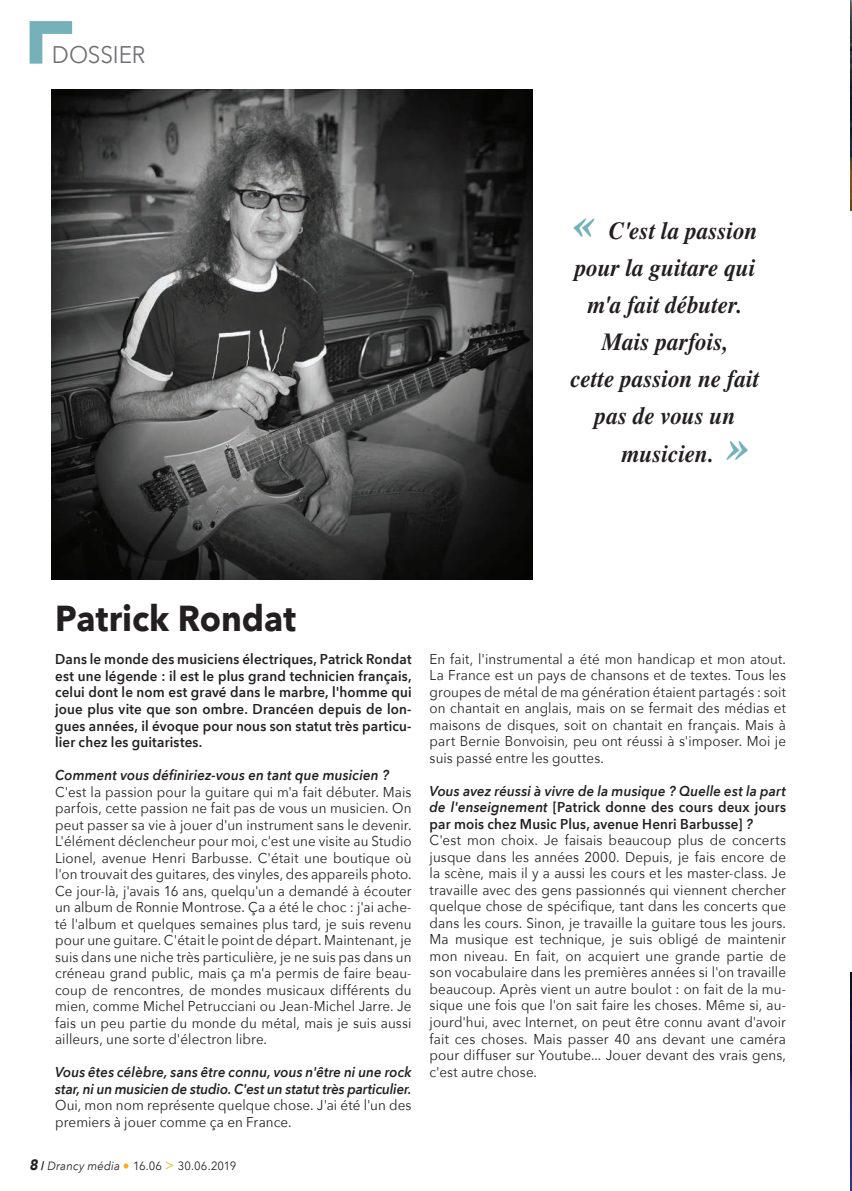
<style>
.page{position:relative;width:852px;height:1191px;background:#fff}
.page>*{position:absolute;margin:0;border:0;box-sizing:border-box;transform-origin:0 0}
.t1{font:700 36px "Avenir Next";color:#231f20;scale:.94 1}
.t2{font:24.6px/36.9px "Times Bold Italic Os F";color:#231f20;text-align:center;scale:.94 1}
.t3{font:24px "Avenir Next";letter-spacing:-.01em;color:#6f7073;scale:.94 1}
.t4{font:14.25px/16.5px "Avenir Next";letter-spacing:.005em;color:#231f20;text-align:justify;scale:.94 1}
.t5{font:600 14.25px/16.5px "Avenir Next";letter-spacing:.015em;color:#231f20;text-align:justify;scale:.94 1}
.t6{font:italic 600 14.25px/16.5px "Avenir Next";letter-spacing:.01em;color:#231f20;scale:.94 1}
.t7{font:12px "Avenir Next";color:#231f20;scale:.94 1}
.s1{font-family:"Times";font-weight:600;font-style:italic;font-size:48px;color:#74b1b8}
.s2{font-family:"Times";font-weight:600;font-style:italic;font-size:49.2px;color:#74b1b8}
.s3{font-family:"Avenir";font-weight:900;font-style:italic;font-size:15px}
.s4{font-family:"Arial";font-weight:900}
.s5{font-style:italic}
.s6{font-size:14.25px;color:#faaf18}
.s7{font-size:15px;color:#faaf18}
</style>
<div class="page">
<svg style="left:30px;top:21px;width:42px;height:43px"></svg>
<img style="left:850px;top:1px;width:1px;height:210px">
<img style="left:850px;top:972px;width:1px;height:217px">
<img style="left:52px;top:89px;width:480px;height:490px">
<p class="t3" style="left:52px;top:35px;width:101px">DOSSIER</p>
<p class="t2" style="left:572px;top:212px;width:198px"><span class="s1">«</span> C'est la passion pour la guitare qui m'a fait débuter.<br>Mais parfois,</p>
<p class="t2" style="left:570px;top:360px;width:202px">cette passion ne fait pas de vous un</p>
<p class="t2" style="left:622px;top:435px;width:137px">musicien. <span class="s2">»</span></p>
<p class="t1" style="left:55px;top:587px;width:258px">Patrick Rondat</p>
<p class="t5" style="left:55px;top:651px;width:380px">Dans le monde des musiciens électriques, Patrick Rondat est une légende : il est le plus grand technicien français, celui dont le nom est gravé dans le marbre, l'homme qui joue plus vite que son ombre. Drancéen depuis de lon&shy;gues années, il évoque pour nous son statut très particu&shy;lier chez les guitaristes.</p>
<p class="t6" style="left:55px;top:766px;width:356px">Comment vous définiriez-vous en tant que musicien ?</p>
<p class="t4" style="left:55px;top:782px;width:381px">C'est la passion pour la guitare qui m'a fait débuter. Mais parfois, cette passion ne fait pas de vous un musicien. On peut passer sa vie à jouer d'un instrument sans le devenir.<br>L'élément déclencheur pour moi, c'est une visite au Studio Lionel, avenue Henri Barbusse. C'était une boutique où l'on trouvait des guitares, des vinyles, des appareils photo.<br>Ce jour-là, j'avais 16 ans, quelqu'un a demandé à écouter un album de Ronnie Montrose. Ça a été le choc : j'ai ache&shy;té l'album et quelques semaines plus tard, je suis revenu pour une guitare. C'était le point de départ. Maintenant, je suis dans une niche très particulière, je ne suis pas dans un créneau grand public, mais ça m'a permis de faire beau&shy;coup de rencontres, de mondes musicaux différents du mien, comme Michel Petrucciani ou Jean-Michel Jarre. Je fais un peu partie du monde du métal, mais je suis aussi ailleurs, une sorte d'électron libre.</p>
<p class="t6" style="left:55px;top:1063px;width:380px">Vous êtes célèbre, sans être connu, vous n'être ni une rock star, ni un musicien de studio. C'est un statut très particulier.</p>
<p class="t4" style="left:55px;top:1096px;width:380px">Oui, mon nom représente quelque chose. J'ai été l'un des premiers à jouer comme ça en France.</p>
<p class="t7" style="left:30px;top:1155px;width:221px"><span class="s3">8</span> <span class="s4">/</span> <span class="s5">Drancy média</span> <span class="s6">•</span> 16.06 <span class="s7">&gt;</span> 30.06.2019</p>
<p class="t4" style="left:429px;top:650px;width:381px">En fait, l'instrumental a été mon handicap et mon atout.<br>La France est un pays de chansons et de textes. Tous les groupes de métal de ma génération étaient partagés : soit on chantait en anglais, mais on se fermait des médias et maisons de disques, soit on chantait en français. Mais à part Bernie Bonvoisin, peu ont réussi à s'imposer. Moi je suis passé entre les gouttes.</p>
<p class="t5" style="left:429px;top:782px;width:380px"><span class="s5">Vous avez réussi à vivre de la musique ? Quelle est la part de l'enseignement</span> [Patrick donne des cours deux jours par mois chez Music Plus, avenue Henri Barbusse] <span class="s5">?</span></p>
<p class="t4" style="left:429px;top:831px;width:381px">C'est mon choix. Je faisais beaucoup plus de concerts jusque dans les années 2000. Depuis, je fais encore de la scène, mais il y a aussi les cours et les master-class. Je travaille avec des gens passionnés qui viennent chercher quelque chose de spécifique, tant dans les concerts que dans les cours. Sinon, je travaille la guitare tous les jours.<br>Ma musique est technique, je suis obligé de maintenir mon niveau. En fait, on acquiert une grande partie de son vocabulaire dans les premières années si l'on travaille beaucoup. Après vient un autre boulot : on fait de la mu&shy;sique une fois que l'on sait faire les choses. Même si, au&shy;jourd'hui, avec Internet, on peut être connu avant d'avoir fait ces choses. Mais passer 40 ans devant une caméra pour diffuser sur Youtube... Jouer devant des vrais gens, c'est autre chose.</p>
</div>
